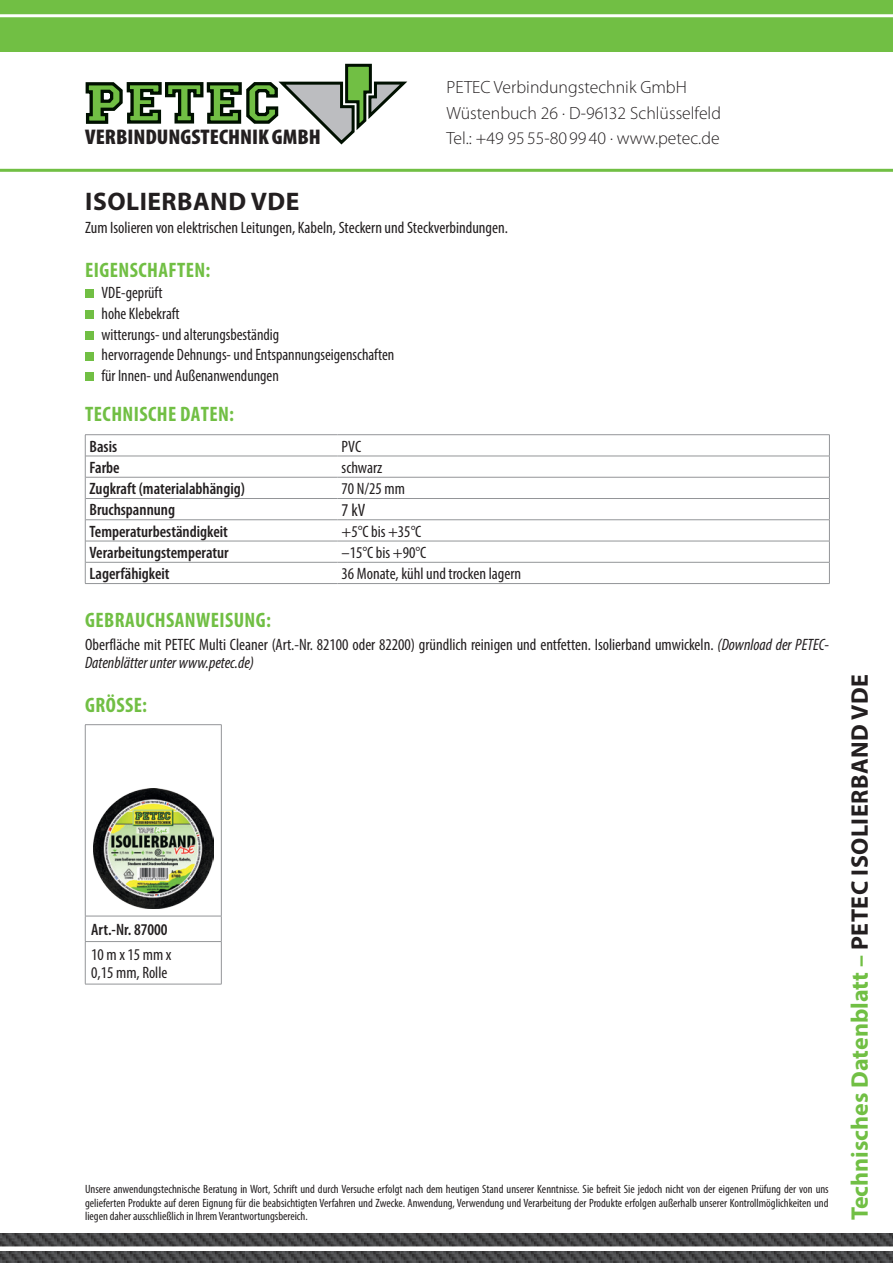
<style>
.page{position:relative;width:893px;height:1263px;background:#fff}
.page>*{position:absolute;margin:0;border:0;box-sizing:border-box;transform-origin:0 0}
.t1{font:700 25.5px "Myriad Pro";letter-spacing:.02em;color:#231f20}
.t2{font:700 24px "Myriad Pro";color:#71bf44}
.t3{font:900 condensed 21.3px "Myriad Pro";color:#231f20;scale:1.05 1}
.t4{font:700 condensed 21px "Myriad Pro";letter-spacing:.02em;color:#71bf44}
.t5{font:condensed 18px "Myriad Pro";color:#231f20}
.t6{font:300 17.7px "Myriad Pro";color:#231f20}
.Textkörper_2{font:condensed 16.5px/18px "Myriad Pro";color:#231f20}
.t7{font:600 condensed 16.5px/25px "Myriad Pro";color:#231f20}
.Textkörper{font:condensed 12px/13.5px "Myriad Pro";color:#231f20;text-align:justify}
.s1{font-style:italic}
.s2{font-weight:400}
.s3{color:#231f20}
</style>
<div class="page">
<div style="left:0;top:0;width:893px;height:51px;background:#71bf44"></div>
<hr style="left:0;top:14px;width:893px;height:3px;background:#fff">
<svg style="left:85px;top:63px;width:323px;height:82px"></svg>
<img style="left:0;top:1233px;width:893px;height:30px">
<div style="left:0;top:1246px;width:893px;height:5px;background:#fff"></div>
<div style="left:85px;top:289px;width:9px;height:9px;background:#71bf44"></div>
<div style="left:85px;top:310px;width:9px;height:9px;background:#71bf44"></div>
<div style="left:85px;top:331px;width:9px;height:8px;background:#71bf44"></div>
<div style="left:85px;top:352px;width:9px;height:8px;background:#71bf44"></div>
<div style="left:85px;top:372px;width:9px;height:9px;background:#71bf44"></div>
<svg style="left:337px;top:476px;width:492px;height:86px"></svg>
<hr style="left:85px;top:456px;width:252px;height:1px;background:#939598">
<hr style="left:85px;top:477px;width:252px;height:1px;background:#939598">
<hr style="left:85px;top:498px;width:252px;height:1px;background:#939598">
<hr style="left:85px;top:519px;width:252px;height:1px;background:#939598">
<hr style="left:85px;top:541px;width:252px;height:1px;background:#939598">
<hr style="left:85px;top:562px;width:252px;height:1px;background:#939598">
<hr style="left:85px;top:434px;width:252px;height:1px;background:#939598">
<hr style="left:337px;top:434px;width:493px;height:1px;background:#939598">
<svg style="left:85px;top:435px;width:1px;height:148px"></svg>
<hr style="left:85px;top:583px;width:252px;height:1px;background:#939598">
<hr style="left:337px;top:456px;width:493px;height:1px;background:#939598">
<hr style="left:337px;top:477px;width:493px;height:1px;background:#939598">
<hr style="left:337px;top:498px;width:493px;height:1px;background:#939598">
<hr style="left:337px;top:519px;width:493px;height:1px;background:#939598">
<hr style="left:337px;top:541px;width:493px;height:1px;background:#939598">
<hr style="left:337px;top:562px;width:493px;height:1px;background:#939598">
<svg style="left:829px;top:435px;width:1px;height:148px"></svg>
<hr style="left:337px;top:583px;width:493px;height:1px;background:#939598">
<hr style="left:85px;top:724px;width:137px;height:1px;background:#939598">
<hr style="left:85px;top:725px;width:1px;height:191px;background:#939598">
<hr style="left:221px;top:725px;width:1px;height:191px;background:#939598">
<hr style="left:85px;top:916px;width:137px;height:1px;background:#939598">
<svg style="left:85px;top:916px;width:1px;height:25px"></svg>
<svg style="left:221px;top:916px;width:1px;height:25px"></svg>
<hr style="left:85px;top:941px;width:137px;height:1px;background:#939598">
<hr style="left:85px;top:942px;width:1px;height:42px;background:#939598">
<hr style="left:221px;top:942px;width:1px;height:42px;background:#939598">
<hr style="left:85px;top:984px;width:137px;height:1px;background:#939598">
<img style="left:93px;top:789px;width:120px;height:120px">
<hr style="left:0;top:169px;width:893px;height:3px;background:#71bf44">
<p class="t3" style="left:85px;top:124px;width:226px">VERBINDUNGSTECHNIK GMBH</p>
<p class="t6" style="left:446px;top:77px;width:242px">PETEC Verbindungstechnik GmbH</p>
<p class="t6" style="left:446px;top:102px;width:276px">Wüstenbuch 26 · D-96132 Schlüsselfeld</p>
<p class="t6" style="left:446px;top:128px;width:275px">Tel.: +49 95 55-80 99 40 · www.petec.de</p>
<p class="t1" style="left:85px;top:184px;width:216px">ISOLIERBAND VDE</p>
<p class="Textkörper_2" style="left:85px;top:218px;width:424px">Zum Isolieren von elektrischen Leitungen, Kabeln, Steckern und Steckverbindungen.</p>
<p class="t4" style="left:85px;top:257px;width:127px">EIGENSCHAFTEN:</p>
<p class="Textkörper_2" style="left:102px;top:283px;width:62px">VDE-geprüft</p>
<p class="Textkörper_2" style="left:102px;top:304px;width:80px">hohe Klebekraft</p>
<p class="Textkörper_2" style="left:102px;top:325px;width:179px">witterungs- und alterungsbeständig</p>
<p class="Textkörper_2" style="left:102px;top:346px;width:294px">hervorragende Dehnungs- und Entspannungseigenschaften</p>
<p class="Textkörper_2" style="left:102px;top:366px;width:179px">für Innen- und Außenanwendungen</p>
<p class="t4" style="left:85px;top:401px;width:150px">TECHNISCHE DATEN:</p>
<p class="t7" style="left:90px;top:433px;width:29px">Basis</p>
<p class="Textkörper_2" style="left:342px;top:437px;width:21px">PVC</p>
<p class="t7" style="left:90px;top:454px;width:32px">Farbe</p>
<p class="Textkörper_2" style="left:342px;top:458px;width:42px">schwarz</p>
<p class="t7" style="left:90px;top:476px;width:157px">Zugkraft (materialabhängig)</p>
<p class="Textkörper_2" style="left:342px;top:479px;width:65px">70 N/25 mm</p>
<p class="t7" style="left:90px;top:497px;width:87px">Bruchspannung</p>
<p class="t5" style="left:342px;top:499px;width:25px">7 kV</p>
<p class="t7" style="left:90px;top:518px;width:140px">Temperaturbeständigkeit</p>
<p class="Textkörper_2" style="left:342px;top:522px;width:81px">+5°C bis +35°C</p>
<p class="t7" style="left:90px;top:539px;width:141px">Verarbeitungstemperatur</p>
<p class="Textkörper_2" style="left:342px;top:543px;width:86px">–15°C bis +90°C</p>
<p class="t7" style="left:90px;top:561px;width:82px">Lagerfähigkeit</p>
<p class="Textkörper_2" style="left:342px;top:564px;width:181px">36 Monate, kühl und trocken lagern</p>
<p class="t4" style="left:85px;top:607px;width:187px">GEBRAUCHSANWEISUNG:</p>
<p class="Textkörper_2" style="left:85px;top:635px;width:746px">Oberfläche mit PETEC Multi Cleaner (Art.-Nr. 82100 oder 82200) gründlich reinigen und entfetten. Isolierband umwickeln. <span class="s1">(Download der PETEC-<br>Datenblätter unter www.petec.de)</span></p>
<p class="t4" style="left:85px;top:692px;width:63px">GRÖSSE:</p>
<p class="t7" style="left:91px;top:917px;width:82px">Art.-Nr. 87000<br><span class="s2">10 m x 15 mm x</span></p>
<p class="Textkörper_2" style="left:91px;top:963px;width:78px">0,15 mm, Rolle</p>
<p class="Textkörper" style="left:85px;top:1182px;width:745px">Unsere anwendungstechnische Beratung in Wort, Schrift und durch Versuche erfolgt nach dem heutigen Stand unserer Kenntnisse. Sie befreit Sie jedoch nicht von der eigenen Prüfung der von uns gelieferten Produkte auf deren Eignung für die beabsichtigten Verfahren und Zwecke. Anwendung, Verwendung und Verarbeitung der Produkte erfolgen außerhalb unserer Kontrollmöglichkeiten und liegen daher ausschließlich in Ihrem Verantwortungsbereich.</p>
<p class="t2" style="left:844px;top:1220px;width:548px;rotate:-90deg">Technisches Datenblatt – <span class="s3">PETEC ISOLIERBAND VDE</span></p>
</div>
